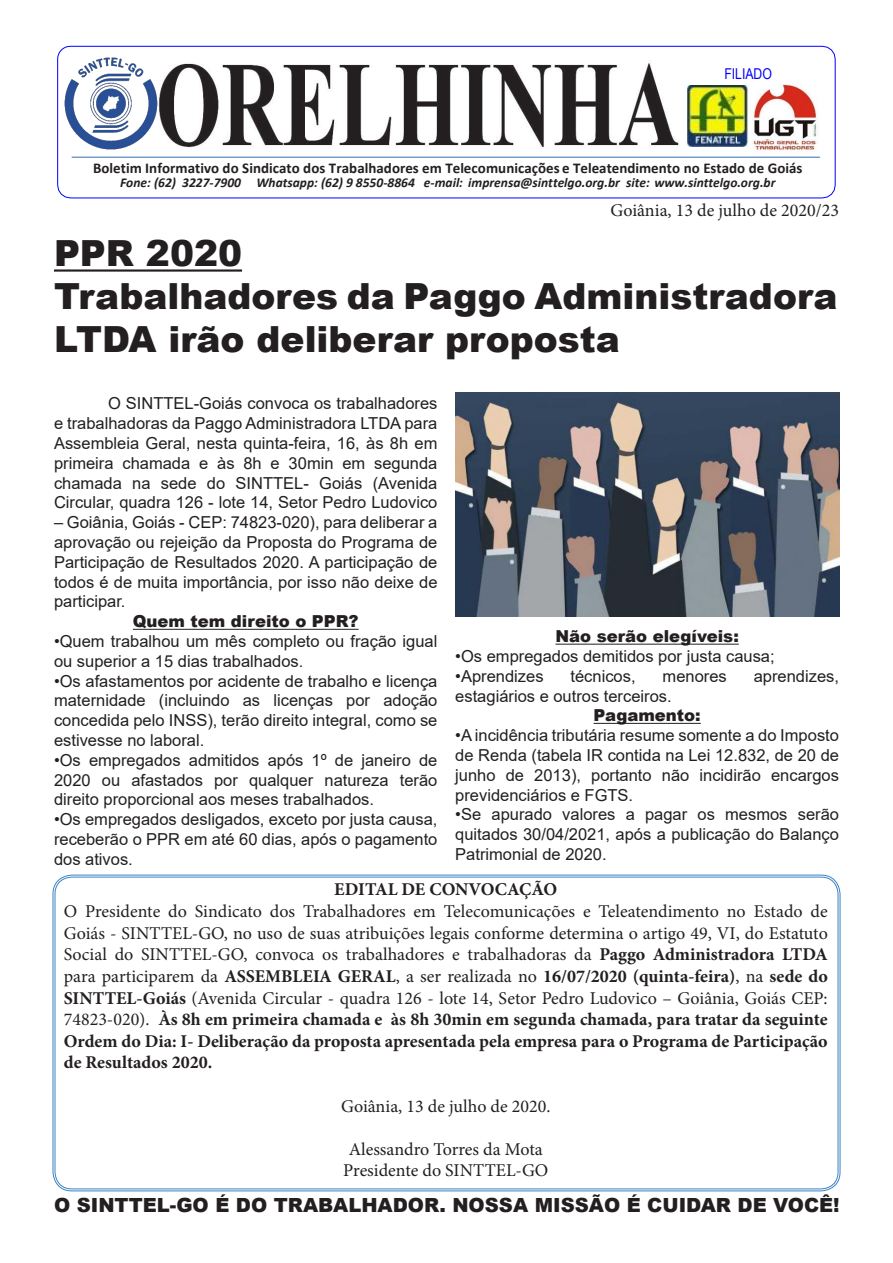
<style>
.page{position:relative;width:893px;height:1263px;background:#fff}
.page>*{position:absolute;margin:0;border:0;box-sizing:border-box;transform-origin:0 0}
.t1{font:900 36px/43.2px "Arial";color:#231f20}
.t2{font:900 19.5px "Arial";color:#231f20}
.t3{font:18px/21.6px "Minion Pro";color:#231f20;text-align:justify}
.t4{font:700 18px "Minion Pro";color:#231f20}
.t5{font:16.5px/19.8px "Arial";color:#231f20;text-align:justify}
.t6{font:900 16.5px "Arial";color:#231f20}
.t7{font:700 15px "Calibri";letter-spacing:.005em;color:#231f20}
.t8{font:15px "Times New Roman";color:#231f20}
.t9{font:15px "Arial Narrow";color:#00f}
.t10{font:italic 700 13.5px "Calibri";color:#231f20}
.s1{font-weight:700}
</style>
<div class="page">
<svg style="left:57px;top:46px;width:779px;height:150px"></svg>
<hr style="left:72px;top:157px;width:748px;height:1px;background:#4a7ebb">
<img style="left:687px;top:86px;width:62px;height:61px">
<img style="left:724px;top:65px;width:58px;height:17px">
<img style="left:63px;top:162px;width:769px;height:37px">
<img style="left:63px;top:56px;width:95px;height:95px">
<hr style="left:54px;top:269px;width:188px;height:3px;background:#231f20">
<hr style="left:133px;top:629px;width:226px;height:1px;background:#231f20">
<hr style="left:555px;top:644px;width:184px;height:1px;background:#231f20">
<hr style="left:593px;top:723px;width:108px;height:1px;background:#231f20">
<img style="left:455px;top:392px;width:384px;height:225px">
<p class="t9" style="left:724px;top:62px;width:49px">FILIADO</p>
<p class="t7" style="left:93px;top:158px;width:711px">Boletim Informativo do Sindicato dos Trabalhadores em Telecomunicações e Teleatendimento no Estado de Goiás</p>
<p class="t10" style="left:120px;top:173px;width:657px">Fone: (62) 3227-7900 Whatsapp: (62) 9 8550-8864 e-mail: imprensa@sinttelgo.org.br site: www.sinttelgo.org.br</p>
<p class="t3" style="left:610px;top:200px;width:230px">Goiânia, 13 de julho de 2020/23</p>
<p class="t1" style="left:54px;top:230px;width:190px">PPR 2020</p>
<p class="t1" style="left:54px;top:274px;width:785px">Trabalhadores da Paggo Administradora<br>LTDA irão deliberar proposta</p>
<p class="t8" style="left:637px;top:200px;width:201px">Goiânia, 11 de março de 2020/08</p>
<p class="t5" style="left:54px;top:394px;width:385px;text-indent:54px">O SINTTEL-Goiás convoca os trabalhadores e trabalhadoras da Paggo Administradora LTDA para Assembleia Geral, nesta quinta-feira, 16, às 8h em primeira chamada e às 8h e 30min em segunda chamada na sede do SINTTEL- Goiás (Avenida Circular, quadra 126 - lote 14, Setor Pedro Ludovico</p>
<p class="t5" style="left:54px;top:512px;width:385px">– Goiânia, Goiás - CEP: 74823-020), para deliberar a aprovação ou rejeição da Proposta do Programa de Participação de Resultados 2020. A participação de todos é de muita importância, por isso não deixe de participar.</p>
<p class="t6" style="left:133px;top:609px;width:227px">Quem tem direito o PPR?</p>
<p class="t5" style="left:54px;top:631px;width:385px">•Quem trabalhou um mês completo ou fração igual ou superior a 15 dias trabalhados.</p>
<p class="t5" style="left:54px;top:671px;width:385px">•Os afastamentos por acidente de trabalho e licença maternidade (incluindo as licenças por adoção concedida pelo INSS), terão direito integral, como se estivesse no laboral.</p>
<p class="t5" style="left:54px;top:750px;width:385px">•Os empregados admitidos após 1º de janeiro de 2020 ou afastados por qualquer natureza terão direito proporcional aos meses trabalhados.</p>
<p class="t5" style="left:54px;top:809px;width:385px">•Os empregados desligados, exceto por justa causa, receberão o PPR em até 60 dias, após o pagamento dos ativos.</p>
<p class="t6" style="left:555px;top:624px;width:185px">Não serão elegíveis:</p>
<p class="t5" style="left:455px;top:646px;width:321px">•Os empregados demitidos por justa causa;</p>
<p class="t5" style="left:455px;top:666px;width:90px">•Aprendizes</p>
<p class="t5" style="left:571px;top:666px;width:67px">técnicos,</p>
<p class="t5" style="left:663px;top:666px;width:66px">menores</p>
<p class="t5" style="left:754px;top:666px;width:87px">aprendizes,</p>
<p class="t5" style="left:455px;top:686px;width:218px">estagiários e outros terceiros.</p>
<p class="t6" style="left:593px;top:703px;width:109px">Pagamento:</p>
<p class="t5" style="left:455px;top:725px;width:385px">•A incidência tributária resume somente a do Imposto de Renda (tabela IR contida na Lei 12.832, de 20 de junho de 2013), portanto não incidirão encargos previdenciários e FGTS.</p>
<p class="t5" style="left:455px;top:804px;width:385px">•Se apurado valores a pagar os mesmos serão quitados 30/04/2021, após a publicação do Balanço Patrimonial de 2020.</p>
<p class="t4" style="left:334px;top:877px;width:225px">EDITAL DE CONVOCAÇÃO</p>
<p class="t3" style="left:64px;top:901px;width:766px">O Presidente do Sindicato dos Trabalhadores em Telecomunicações e Teleatendimento no Estado de Goiás - SINTTEL-GO, no uso de suas atribuições legais conforme determina o artigo 49, VI, do Estatuto Social do SINTTEL-GO, convoca os trabalhadores e trabalhadoras da <span class="s1">Paggo Administradora LTDA </span>para participarem da <span class="s1">ASSEMBLEIA GERAL</span>, a ser realizada no <span class="s1">16/07/2020 (quinta-feira)</span>, na <span class="s1">sede do SINTTEL-Goiás</span> (Avenida Circular - quadra 126 - lote 14, Setor Pedro Ludovico – Goiânia, Goiás CEP:<br>74823-020). <span class="s1">Às 8h em primeira chamada e às 8h 30min em segunda chamada, para tratar da seguinte Ordem do Dia: I- Deliberação da proposta apresentada pela empresa para o Programa de Participação de Resultados 2020.</span></p>
<p class="t3" style="left:341px;top:1095px;width:211px">Goiânia, 13 de julho de 2020.</p>
<p class="t3" style="left:349px;top:1138px;width:196px">Alessandro Torres da Mota</p>
<p class="t3" style="left:343px;top:1160px;width:207px">Presidente do SINTTEL-GO</p>
<p class="t2" style="left:54px;top:1191px;width:787px">O SINTTEL-GO É DO TRABALHADOR. NOSSA MISSÃO É CUIDAR DE VOCÊ!</p>
</div>
